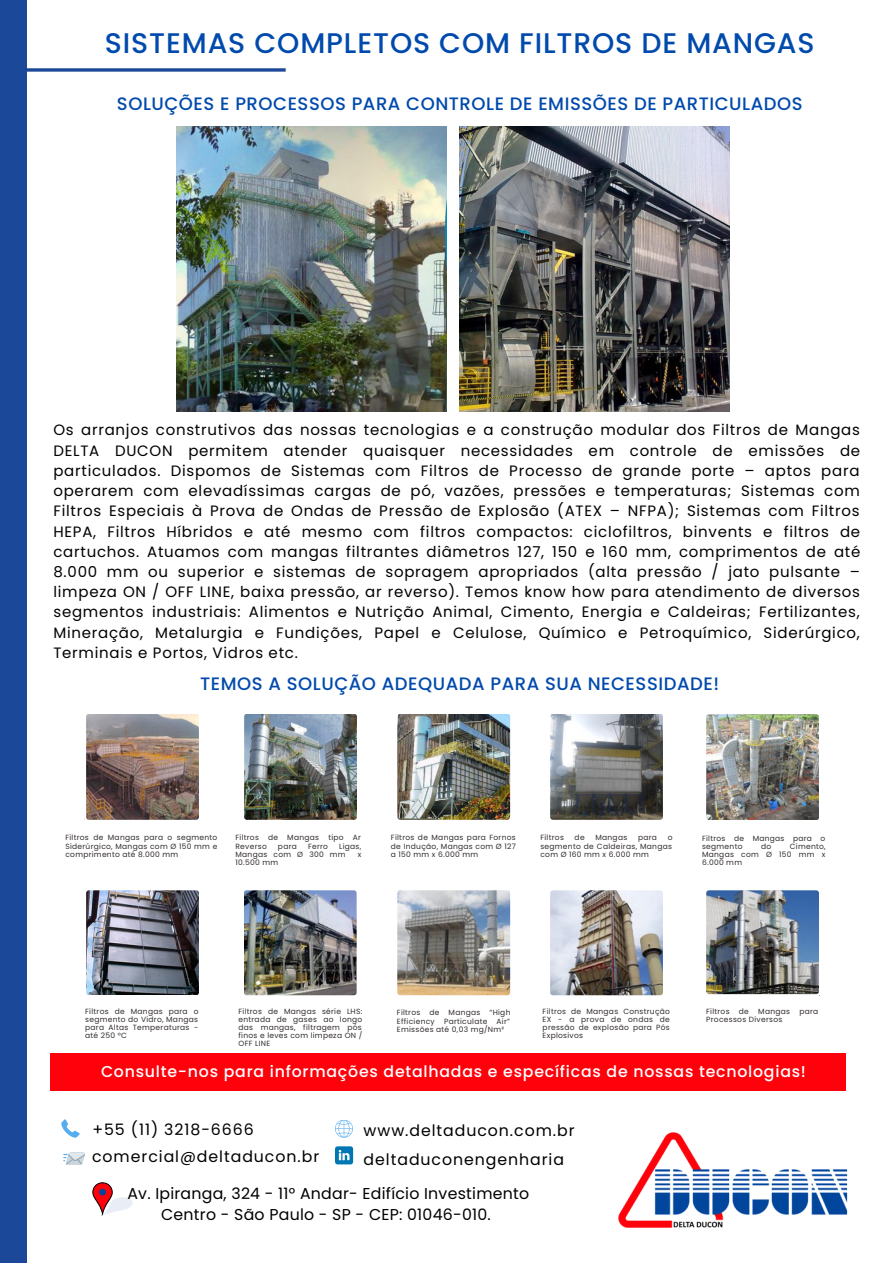
<style>
.page{position:relative;width:893px;height:1264px;background:#fff}
.page>*{position:absolute;margin:0;border:0;box-sizing:border-box;transform-origin:0 0}
.t1{font:500 28.35px "Poppins";letter-spacing:.03em;color:#004aad}
.t2{font:500 18px "Poppins";letter-spacing:.03em;color:#004aad}
.t3{font:15.75px/27.8px "Poppins";letter-spacing:.06em;color:#000}
.t4{font:15.75px/21.3px "Poppins";letter-spacing:.015em;color:#000;text-align:center}
.t5{font:500 15.75px "Poppins";letter-spacing:.05em;color:#fff}
.t6{font:15px/20.2px "Poppins";letter-spacing:.05em;color:#000;text-align:justify}
.t7{font:7.5px/8.1px "Poppins";letter-spacing:.04em;color:#332d2d;text-align:justify}
</style>
<div class="page">
<img style="left:618px;top:1132px;width:230px;height:96px">
<svg style="left:63px;top:1152px;width:22px;height:12px"></svg>
<svg style="left:61px;top:1119px;width:19px;height:18px"></svg>
<svg style="left:335px;top:1120px;width:18px;height:17px"></svg>
<svg style="left:335px;top:1146px;width:18px;height:18px"></svg>
<svg style="left:92px;top:1182px;width:41px;height:33px"></svg>
<div style="left:51px;top:1053px;width:794px;height:37px;background:#fe010b"></div>
<div style="left:0;top:0;width:27px;height:1262px;background:#1c4899"></div>
<svg style="left:27px;top:68px;width:259px;height:4px"></svg>
<img style="left:177px;top:127px;width:270px;height:284px">
<img style="left:460px;top:127px;width:269px;height:284px">
<img style="left:84px;top:714px;width:115px;height:106px">
<img style="left:244px;top:714px;width:113px;height:106px">
<img style="left:397px;top:714px;width:114px;height:106px">
<svg style="left:550px;top:714px;width:113px;height:106px;background:#797b7a"></svg>
<img style="left:706px;top:714px;width:113px;height:106px">
<img style="left:86px;top:890px;width:113px;height:105px">
<img style="left:244px;top:890px;width:113px;height:106px">
<img style="left:397px;top:890px;width:115px;height:106px">
<img style="left:550px;top:890px;width:113px;height:106px">
<img style="left:706px;top:890px;width:114px;height:106px">
<h1 class="t1" style="left:105px;top:23px;width:711px">SISTEMAS COMPLETOS COM FILTROS DE MANGAS</h1>
<p class="t2" style="left:117px;top:91px;width:687px">SOLUÇÕES E PROCESSOS PARA CONTROLE DE EMISSÕES DE PARTICULADOS</p>
<p class="t6" style="left:53px;top:420px;width:808px">Os arranjos construtivos das nossas tecnologias e a construção modular dos Filtros de Mangas DELTA DUCON permitem atender quaisquer necessidades em controle de emissões de particulados. Dispomos de Sistemas com Filtros de Processo de grande porte – aptos para operarem com elevadíssimas cargas de pó, vazões, pressões e temperaturas; Sistemas com Filtros Especiais à Prova de Ondas de Pressão de Explosão (ATEX – NFPA); Sistemas com Filtros HEPA, Filtros Híbridos e até mesmo com filtros compactos: ciclofiltros, binvents e filtros de cartuchos. Atuamos com mangas filtrantes diâmetros 127, 150 e 160 mm, comprimentos de até 8.000 mm ou superior e sistemas de sopragem apropriados (alta pressão / jato pulsante – limpeza ON / OFF LINE, baixa pressão, ar reverso). Temos know how para atendimento de diversos segmentos industriais: Alimentos e Nutrição Animal, Cimento, Energia e Caldeiras; Fertilizantes, Mineração, Metalurgia e Fundições, Papel e Celulose, Químico e Petroquímico, Siderúrgico, Terminais e Portos, Vidros etc.</p>
<p class="t2" style="left:200px;top:670px;width:520px">TEMOS A SOLUÇÃO ADEQUADA PARA SUA NECESSIDADE!</p>
<p class="t7" style="left:65px;top:833px;width:153px">Filtros de Mangas para o segmento Siderúrgico, Mangas com Ø 150 mm e comprimento até 8.000 mm</p>
<p class="t7" style="left:235px;top:833px;width:127px">Filtros de Mangas tipo Ar<br>Reverso</p>
<p class="t7" style="left:235px;top:841px;width:127px;text-indent:104px">Ligas,<br>Mangas com Ø 300 mm</p>
<p class="t7" style="left:278px;top:841px;width:20px">para</p>
<p class="t7" style="left:308px;top:841px;width:22px">Ferro</p>
<p class="t7" style="left:357px;top:850px;width:5px">x</p>
<p class="t7" style="left:235px;top:858px;width:44px">10.500 mm</p>
<p class="t7" style="left:391px;top:833px;width:126px">Filtros de Mangas para Fornos de Indução, Mangas com Ø 127 a 150 mm x 6.000 mm</p>
<p class="t7" style="left:540px;top:833px;width:25px">Filtros</p>
<p class="t7" style="left:574px;top:833px;width:12px">de</p>
<p class="t7" style="left:595px;top:833px;width:33px">Mangas</p>
<p class="t7" style="left:638px;top:833px;width:20px">para</p>
<p class="t7" style="left:540px;top:833px;width:133px;text-indent:127px">o segmento de Caldeiras, Mangas com Ø 160 mm x 6.000 mm</p>
<p class="t7" style="left:702px;top:834px;width:125px">Filtros de Mangas para o segmento</p>
<p class="t7" style="left:702px;top:842px;width:125px;text-indent:88px">Cimento, Mangas com Ø 150 mm x 6.000 mm</p>
<p class="t7" style="left:761px;top:842px;width:12px">do</p>
<p class="t7" style="left:85px;top:1007px;width:115px">Filtros de Mangas para o segmento do Vidro, Mangas para Altas Temperaturas - até 250 °C</p>
<p class="t7" style="left:238px;top:1007px;width:125px">Filtros de Mangas série LHS: entrada de gases ao longo das mangas, filtragem pós finos e leves com limpeza ON / OFF LINE</p>
<p class="t7" style="left:397px;top:1008px;width:115px">Filtros de Mangas “High Efficiency Particulate Air” Emissões até 0,03 mg/Nm³</p>
<p class="t7" style="left:542px;top:1007px;width:129px">Filtros de Mangas Construção EX - a prova de ondas de pressão de explosão para Pós Explosivos</p>
<p class="t7" style="left:706px;top:1007px;width:114px">Filtros de Mangas para<br>Processos Diversos</p>
<p class="t5" style="left:101px;top:1060px;width:706px">Consulte-nos para informações detalhadas e específicas de nossas tecnologias!</p>
<p class="t3" style="left:92px;top:1115px;width:228px">+55 (11) 3218-6666 comercial@deltaducon.br</p>
<p class="t3" style="left:363px;top:1116px;width:212px">www.deltaducon.com.br</p>
<p class="t3" style="left:363px;top:1145px;width:202px">deltaduconengenharia</p>
<p class="t4" style="left:127px;top:1182px;width:403px">Av. Ipiranga, 324 - 11° Andar- Edifício Investimento<br>Centro - São Paulo - SP - CEP: 01046-010.</p>
</div>
